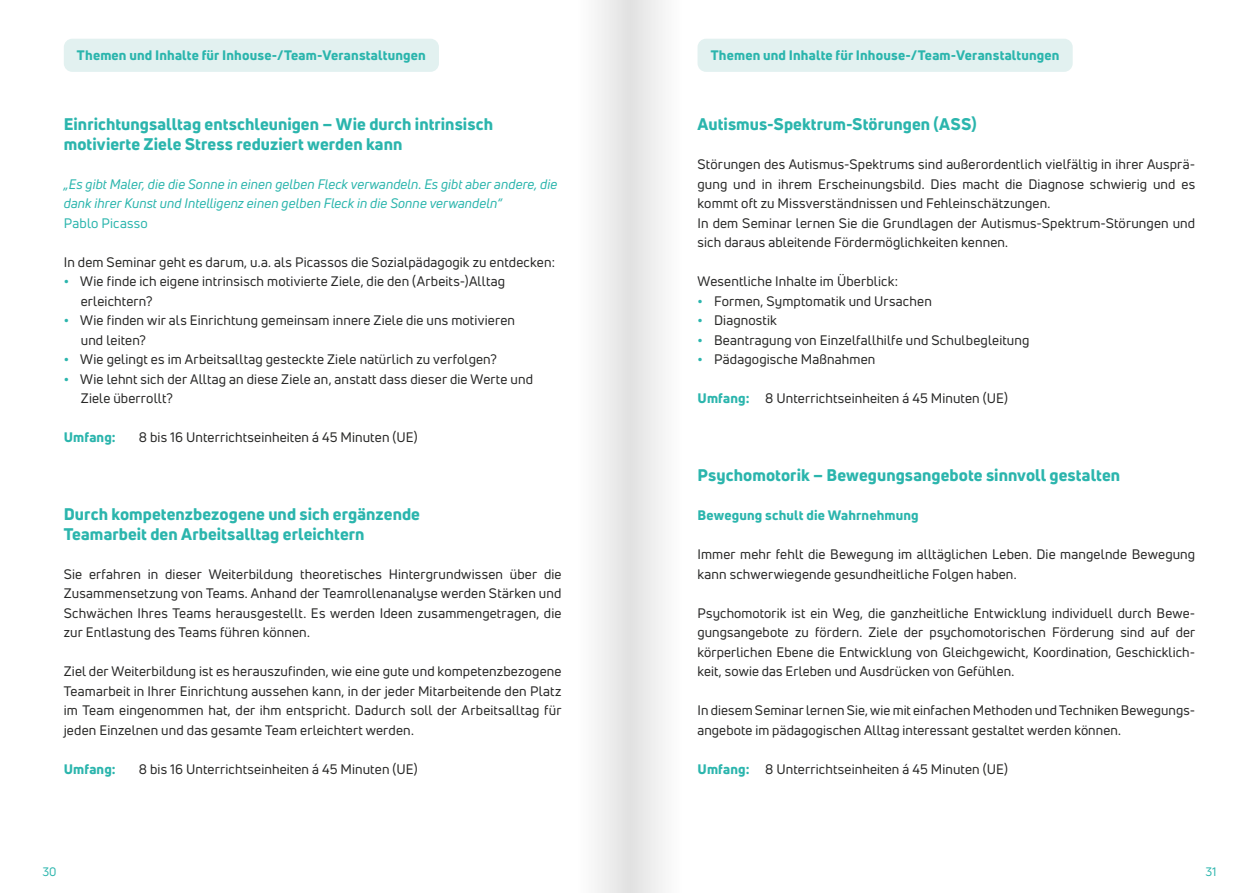
<style>
.page{position:relative;width:1259px;height:893px;background:#fff}
.page>*{position:absolute;margin:0;border:0;box-sizing:border-box;transform-origin:0 0}
.t1{font:800 16.5px/19.5px "Uni Neue";letter-spacing:.005em;color:#2bb5ad}
.t2{font:13.5px/19.5px "Uni Neue";letter-spacing:.01em;color:#272726}
.t3{font:800 13.5px "Uni Neue";letter-spacing:.01em;color:#2bb5ad}
.t4{font:italic 13.5px/19.5px "Uni Neue";letter-spacing:.01em;color:#2bb5ad}
.t5{font:13.5px "Uni Neue";letter-spacing:.02em;color:#2bb5ad}
.t6{font:12px "Uni Neue";color:#2bb5ad}
.s1{font-weight:700;color:#2bb5ad}
.s2{font-weight:800;color:#2bb5ad}
</style>
<div class="page">
<div style="left:697px;top:39px;width:375px;height:33px;background:#e2f1f0;border-radius:9px"></div>
<div style="left:64px;top:39px;width:375px;height:33px;background:#e2f1f0;border-radius:9px"></div>
<svg style="left:629px;top:0;width:34px;height:893px;fill:#eaeaea"></svg>
<svg style="left:597px;top:0;width:32px;height:893px;fill:#ebebeb"></svg>
<p class="t3" style="left:77px;top:46px;width:350px">Themen und Inhalte für Inhouse-/Team-Veranstaltungen</p>
<p class="t3" style="left:710px;top:46px;width:350px">Themen und Inhalte für Inhouse-/Team-Veranstaltungen</p>
<p class="t1" style="left:64px;top:114px;width:431px">Einrichtungsalltag entschleunigen – Wie durch intrinsisch motivierte Ziele Stress reduziert werden kann</p>
<p class="t4" style="left:64px;top:174px;width:495px">„Es gibt Maler, die die Sonne in einen gelben Fleck verwandeln. Es gibt aber andere, die dank ihrer Kunst und Intelligenz einen gelben Fleck in die Sonne verwandeln“</p>
<p class="t5" style="left:64px;top:214px;width:86px">Pablo Picasso</p>
<p class="t2" style="left:64px;top:252px;width:493px">In dem Seminar geht es darum, u.a. als Picassos die Sozialpädagogik zu entdecken:</p>
<p class="t2" style="left:81px;top:271px;width:426px;text-indent:-17px"><span class="s1">•</span> Wie finde ich eigene intrinsisch motivierte Ziele, die den (Arbeits-)Alltag erleichtern?</p>
<p class="t2" style="left:81px;top:310px;width:436px;text-indent:-17px"><span class="s1">•</span> Wie finden wir als Einrichtung gemeinsam innere Ziele die uns motivieren und leiten?</p>
<p class="t2" style="left:64px;top:349px;width:434px"><span class="s1">•</span> Wie gelingt es im Arbeitsalltag gesteckte Ziele natürlich zu verfolgen?</p>
<p class="t2" style="left:81px;top:369px;width:454px;text-indent:-17px"><span class="s1">•</span> Wie lehnt sich der Alltag an diese Ziele an, anstatt dass dieser die Werte und<br>Ziele überrollt?</p>
<p class="t3" style="left:64px;top:428px;width:53px">Umfang:</p>
<p class="t2" style="left:139px;top:427px;width:280px">8 bis 16 Unterrichtseinheiten á 45 Minuten (UE)</p>
<p class="t1" style="left:64px;top:504px;width:358px">Durch kompetenzbezogene und sich ergänzende<br>Teamarbeit den Arbeitsalltag erleichtern</p>
<p class="t2" style="left:64px;top:564px;width:499px;text-align:justify">Sie erfahren in dieser Weiterbildung theoretisches Hintergrundwissen über die Zusammensetzung von Teams. Anhand der Teamrollenanalyse werden Stärken und Schwächen Ihres Teams herausgestellt. Es werden Ideen zusammengetragen, die zur Entlastung des Teams führen können.</p>
<p class="t2" style="left:64px;top:661px;width:499px;text-align:justify">Ziel der Weiterbildung ist es herauszufinden, wie eine gute und kompetenzbezogene Teamarbeit in Ihrer Einrichtung aussehen kann, in der jeder Mitarbeitende den Platz im Team eingenommen hat, der ihm entspricht. Dadurch soll der Arbeitsalltag für jeden Einzelnen und das gesamte Team erleichtert werden.</p>
<p class="t3" style="left:64px;top:760px;width:53px">Umfang:</p>
<p class="t2" style="left:139px;top:759px;width:280px">8 bis 16 Unterrichtseinheiten á 45 Minuten (UE)</p>
<p class="t1" style="left:697px;top:114px;width:280px">Autismus-Spektrum-Störungen (ASS)</p>
<p class="t2" style="left:697px;top:154px;width:499px">Störungen des Autismus-Spektrums sind außerordentlich vielfältig in ihrer Ausprä&shy;gung und in ihrem Erscheinungsbild. Dies macht die Diagnose schwierig und es kommt oft zu Missverständnissen und Fehleinschätzungen.<br>In dem Seminar lernen Sie die Grundlagen der Autismus-Spektrum-Störungen und sich daraus ableitende Fördermöglichkeiten kennen.</p>
<p class="t2" style="left:697px;top:271px;width:202px">Wesentliche Inhalte im Überblick:</p>
<p class="t2" style="left:697px;top:291px;width:236px"><span class="s1">•</span> Formen, Symptomatik und Ursachen</p>
<p class="t2" style="left:697px;top:310px;width:81px"><span class="s1">•</span> Diagnostik</p>
<p class="t2" style="left:697px;top:330px;width:333px"><span class="s1">•</span> Beantragung von Einzelfallhilfe und Schulbegleitung</p>
<p class="t2" style="left:697px;top:349px;width:179px"><span class="s1">•</span> Pädagogische Maßnahmen</p>
<p class="t2" style="left:697px;top:388px;width:312px"><span class="s2">Umfang:</span> 8 Unterrichtseinheiten á 45 Minuten (UE)</p>
<p class="t1" style="left:697px;top:465px;width:424px">Psychomotorik – Bewegungsangebote sinnvoll gestalten</p>
<p class="t3" style="left:697px;top:506px;width:223px">Bewegung schult die Wahrnehmung</p>
<p class="t2" style="left:697px;top:544px;width:499px">Immer mehr fehlt die Bewegung im alltäglichen Leben. Die mangelnde Bewegung kann schwerwiegende gesundheitliche Folgen haben.</p>
<p class="t2" style="left:697px;top:603px;width:499px;text-align:justify">Psychomotorik ist ein Weg, die ganzheitliche Entwicklung individuell durch Bewe&shy;gungsangebote zu fördern. Ziele der psychomotorischen Förderung sind auf der körperlichen Ebene die Entwicklung von Gleichgewicht, Koordination, Geschicklich&shy;keit, sowie das Erleben und Ausdrücken von Gefühlen.</p>
<p class="t2" style="left:697px;top:700px;width:499px">In diesem Seminar lernen Sie, wie mit einfachen Methoden und Techniken Bewegungs&shy;angebote im pädagogischen Alltag interessant gestaltet werden können.</p>
<p class="t2" style="left:697px;top:759px;width:312px"><span class="s2">Umfang:</span> 8 Unterrichtseinheiten á 45 Minuten (UE)</p>
<p class="t6" style="left:43px;top:864px;width:16px">30</p>
<p class="t6" style="left:1205px;top:864px;width:13px">31</p>
</div>
